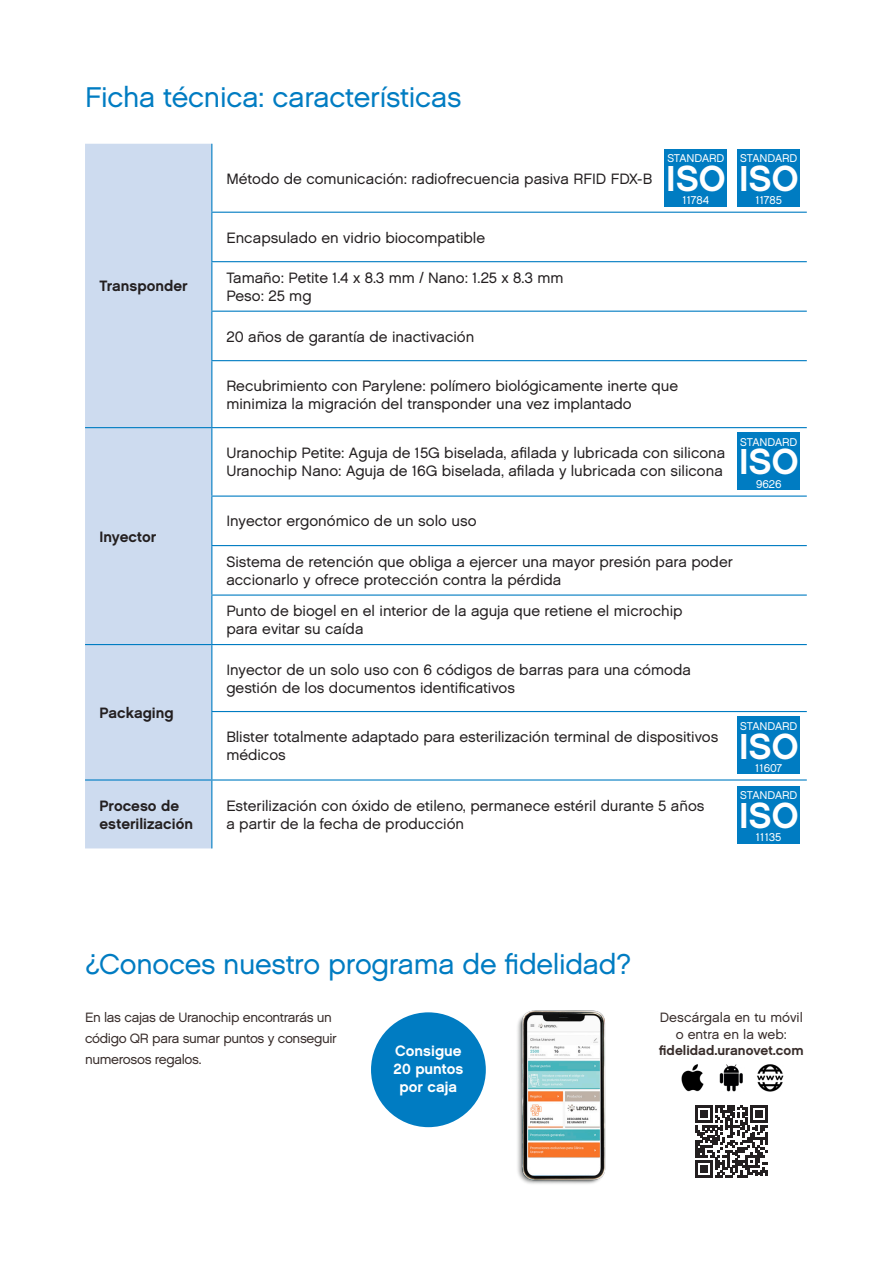
<style>
.page{position:relative;width:893px;height:1263px;background:#fff}
.page>*{position:absolute;margin:0;border:0;box-sizing:border-box;transform-origin:0 0}
.t1{font:36px "Chalet New York Nineteen Sixty";letter-spacing:-.005em;color:#fff}
.t2{font:28.5px "Chalet London Nineteen Sixty";letter-spacing:-.01em;color:#007cc2}
.t3{font:15px/18px "Chalet London Nineteen Sixty";color:#231f20}
.t4{font:15px/18px "Chalet New York Nineteen Sixty";color:#231f20}
.t5{font:15px/18px "Chalet New York Nineteen Sixty";color:#fff;text-align:center}
.t6{font:13.5px/21px "Chalet London Nineteen Sixty";letter-spacing:-.025em;color:#382d2b}
.t7{font:13.5px/16.2px "Chalet London Nineteen Sixty";color:#382d2b;text-align:center}
.t8{font:13.5px "Chalet New York Nineteen Sixty";color:#382d2b}
.t9{font:11.25px "Chalet London Nineteen Sixty";color:#fff}
</style>
<div class="page">
<div style="left:371px;top:1012px;width:115px;height:115px;background:#007cc2;border-radius:50%"></div>
<img style="left:719px;top:1064px;width:24px;height:28px">
<img style="left:757px;top:1064px;width:27px;height:28px">
<svg style="left:712px;top:1105px;width:56px;height:72px"></svg>
<div style="left:85px;top:144px;width:126px;height:704px;background:#cddbef"></div>
<svg style="left:212px;top:144px;width:595px;height:704px"></svg>
<hr style="left:211px;top:144px;width:1px;height:68px;background:#007cc2">
<hr style="left:211px;top:212px;width:596px;height:1px;background:#007cc2">
<hr style="left:211px;top:213px;width:1px;height:48px;background:#007cc2">
<hr style="left:211px;top:261px;width:596px;height:1px;background:#007cc2">
<hr style="left:211px;top:262px;width:1px;height:49px;background:#007cc2">
<hr style="left:211px;top:311px;width:596px;height:1px;background:#007cc2">
<hr style="left:211px;top:312px;width:1px;height:48px;background:#007cc2">
<hr style="left:211px;top:360px;width:596px;height:1px;background:#007cc2">
<hr style="left:211px;top:361px;width:1px;height:66px;background:#007cc2">
<hr style="left:85px;top:427px;width:127px;height:1px;background:#007cc2">
<hr style="left:212px;top:427px;width:595px;height:1px;background:#007cc2">
<hr style="left:211px;top:428px;width:1px;height:67px;background:#007cc2">
<hr style="left:211px;top:495px;width:596px;height:2px;background:#007cc2">
<hr style="left:211px;top:497px;width:1px;height:48px;background:#007cc2">
<hr style="left:211px;top:545px;width:596px;height:1px;background:#007cc2">
<hr style="left:211px;top:546px;width:1px;height:48px;background:#007cc2">
<hr style="left:211px;top:594px;width:596px;height:2px;background:#007cc2">
<hr style="left:211px;top:596px;width:1px;height:48px;background:#007cc2">
<hr style="left:85px;top:644px;width:127px;height:1px;background:#007cc2">
<hr style="left:212px;top:644px;width:595px;height:1px;background:#007cc2">
<hr style="left:211px;top:645px;width:1px;height:66px;background:#007cc2">
<hr style="left:211px;top:711px;width:596px;height:1px;background:#007cc2">
<hr style="left:211px;top:712px;width:1px;height:67px;background:#007cc2">
<hr style="left:85px;top:779px;width:127px;height:1px;background:#007cc2">
<hr style="left:212px;top:779px;width:595px;height:1px;background:#007cc2">
<hr style="left:211px;top:780px;width:1px;height:68px;background:#007cc2">
<div style="left:737px;top:786px;width:63px;height:57px;background:#007cc2"></div>
<div style="left:737px;top:432px;width:63px;height:58px;background:#007cc2"></div>
<div style="left:664px;top:149px;width:63px;height:57px;background:#007cc2"></div>
<div style="left:737px;top:149px;width:63px;height:57px;background:#007cc2"></div>
<img style="left:409px;top:1010px;width:303px;height:174px">
<div style="left:737px;top:716px;width:63px;height:58px;background:#007cc2"></div>
<h2 class="t2" style="left:85px;top:80px;width:378px">Ficha técnica: características</h2>
<p class="t3" style="left:226px;top:169px;width:427px">Método de comunicación: radiofrecuencia pasiva RFID FDX-B</p>
<p class="t9" style="left:667px;top:151px;width:58px">STANDARD</p>
<h1 class="t1" style="left:666px;top:156px;width:134px">ISO ISO</h1>
<p class="t9" style="left:683px;top:193px;width:28px">11784</p>
<p class="t9" style="left:740px;top:151px;width:58px">STANDARD</p>
<p class="t9" style="left:756px;top:193px;width:28px">11785</p>
<p class="t4" style="left:100px;top:277px;width:90px">Transponder</p>
<p class="t4" style="left:100px;top:527px;width:58px">Inyector</p>
<p class="t3" style="left:226px;top:228px;width:260px">Encapsulado en vidrio biocompatible</p>
<p class="t3" style="left:226px;top:269px;width:339px">Tamaño: Petite 1.4 x 8.3 mm / Nano: 1.25 x 8.3 mm<br>Peso: 25 mg</p>
<p class="t3" style="left:226px;top:327px;width:250px">20 años de garantía de inactivación</p>
<p class="t3" style="left:226px;top:376px;width:453px">Recubrimiento con Parylene: polímero biológicamente inerte que minimiza la migración del transponder una vez implantado</p>
<p class="t3" style="left:226px;top:444px;width:500px">Uranochip Petite: Aguja de 15G biselada, afilada y lubricada con silicona<br>Uranochip Nano: Aguja de 16G biselada, afilada y lubricada con silicona</p>
<p class="t3" style="left:226px;top:512px;width:252px">Inyector ergonómico de un solo uso</p>
<p class="t3" style="left:226px;top:553px;width:508px">Sistema de retención que obliga a ejercer una mayor presión para poder accionarlo y ofrece protección contra la pérdida</p>
<p class="t3" style="left:226px;top:602px;width:458px">Punto de biogel en el interior de la aguja que retiene el microchip para evitar su caída</p>
<p class="t9" style="left:740px;top:435px;width:58px">STANDARD</p>
<h1 class="t1" style="left:739px;top:440px;width:61px">ISO</h1>
<p class="t9" style="left:756px;top:477px;width:27px">9626</p>
<p class="t4" style="left:100px;top:704px;width:76px">Packaging</p>
<p class="t3" style="left:226px;top:660px;width:466px">Inyector de un solo uso con 6 códigos de barras para una cómoda gestión de los documentos identificativos</p>
<p class="t3" style="left:226px;top:728px;width:493px">Blister totalmente adaptado para esterilización terminal de dispositivos médicos</p>
<p class="t4" style="left:100px;top:796px;width:95px">Proceso de esterilización</p>
<p class="t3" style="left:226px;top:796px;width:479px">Esterilización con óxido de etileno, permanece estéril durante 5 años a partir de la fecha de producción</p>
<p class="t9" style="left:740px;top:719px;width:58px">STANDARD</p>
<h1 class="t1" style="left:739px;top:724px;width:61px">ISO</h1>
<p class="t9" style="left:755px;top:761px;width:28px">11607</p>
<p class="t9" style="left:740px;top:788px;width:58px">STANDARD</p>
<h1 class="t1" style="left:739px;top:793px;width:61px">ISO</h1>
<p class="t9" style="left:756px;top:830px;width:27px">11135</p>
<h2 class="t2" style="left:85px;top:947px;width:548px">¿Conoces nuestro programa de fidelidad?</h2>
<p class="t6" style="left:85px;top:1007px;width:253px">En las cajas de Uranochip encontrarás un código QR para sumar puntos y conseguir numerosos regalos.</p>
<p class="t7" style="left:660px;top:1009px;width:144px">Descárgala en tu móvil o entra en la web:</p>
<p class="t8" style="left:659px;top:1042px;width:146px">fidelidad.uranovet.com</p>
<p class="t5" style="left:394px;top:1042px;width:71px">Consigue<br>20 puntos por caja</p>
</div>
